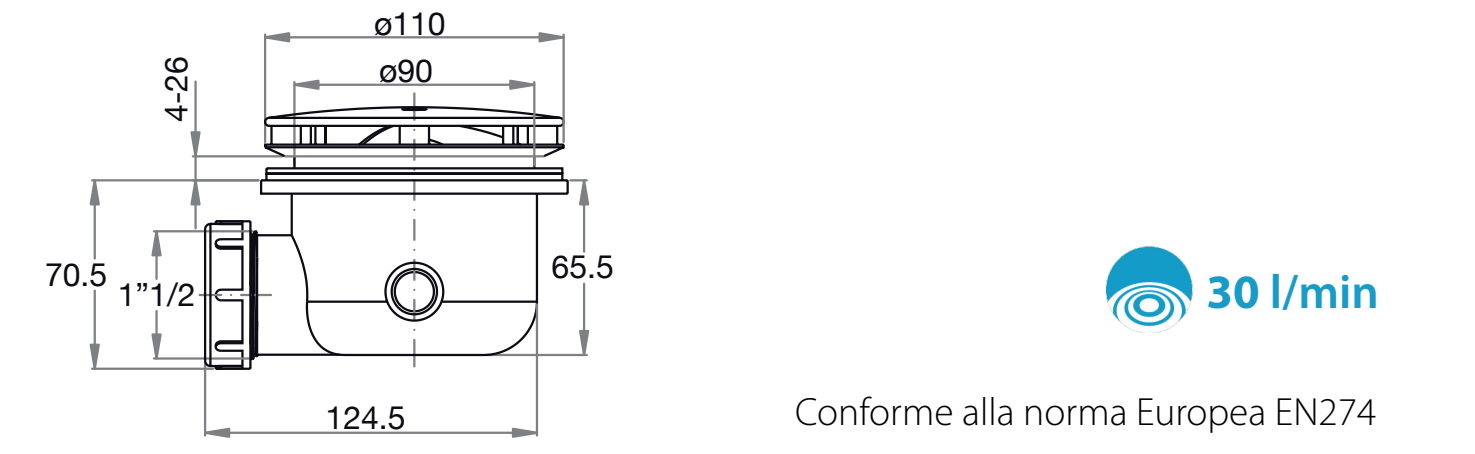
<style>
.page{position:relative;width:1475px;height:454px;background:#fff}
.page>*{position:absolute;margin:0;border:0;box-sizing:border-box;transform-origin:0 0}
.t1{font:600 48px "Myriad Pro";color:#199bc8}
.t2{font:300 39.6px "Myriad Pro";color:#000001}
.t3{font:32px/46.8px "Helvetica Neue";color:#0d0b14}
.s1{font-weight:700}
</style>
<div class="page">
<svg style="left:510px;top:426px;width:29px;height:12px"></svg>
<hr style="left:204px;top:363px;width:2px;height:72px;background:#7d8184">
<hr style="left:293px;top:82px;width:2px;height:84px;background:#7d8184">
<hr style="left:264px;top:35px;width:2px;height:107px;background:#7d8184">
<hr style="left:154px;top:230px;width:98px;height:2px;background:#7d8184">
<hr style="left:92px;top:367px;width:121px;height:3px;background:#7d8184">
<hr style="left:413px;top:93px;width:2px;height:27px;background:#7d8184">
<hr style="left:199px;top:294px;width:22px;height:2px;background:#7d8184">
<hr style="left:194px;top:204px;width:3px;height:24px;background:#7d8184">
<hr style="left:194px;top:81px;width:3px;height:51px;background:#7d8184">
<svg style="left:189px;top:130px;width:13px;height:77px"></svg>
<hr style="left:486px;top:354px;width:100px;height:2px;background:#7d8184">
<hr style="left:583px;top:204px;width:2px;height:47px;background:#7d8184">
<hr style="left:583px;top:283px;width:2px;height:48px;background:#7d8184">
<svg style="left:570px;top:179px;width:20px;height:28px"></svg>
<svg style="left:577px;top:328px;width:13px;height:29px"></svg>
<hr style="left:92px;top:179px;width:166px;height:2px;background:#7d8184">
<hr style="left:94px;top:290px;width:2px;height:54px;background:#7d8184">
<hr style="left:94px;top:204px;width:2px;height:54px;background:#7d8184">
<svg style="left:89px;top:342px;width:12px;height:28px"></svg>
<svg style="left:89px;top:179px;width:12px;height:28px"></svg>
<hr style="left:154px;top:357px;width:96px;height:2px;background:#7d8184">
<hr style="left:155px;top:255px;width:3px;height:24px;background:#7d8184">
<hr style="left:155px;top:311px;width:3px;height:23px;background:#7d8184">
<svg style="left:151px;top:230px;width:12px;height:28px"></svg>
<svg style="left:150px;top:332px;width:13px;height:38px"></svg>
<svg style="left:202px;top:105px;width:368px;height:266px"></svg>
<hr style="left:562px;top:35px;width:2px;height:107px;background:#7d8184">
<hr style="left:289px;top:36px;width:250px;height:2px;background:#7d8184">
<svg style="left:264px;top:32px;width:28px;height:12px"></svg>
<svg style="left:537px;top:32px;width:28px;height:12px"></svg>
<hr style="left:533px;top:82px;width:2px;height:84px;background:#7d8184">
<hr style="left:318px;top:84px;width:192px;height:2px;background:#7d8184">
<svg style="left:293px;top:79px;width:28px;height:12px"></svg>
<svg style="left:507px;top:79px;width:29px;height:12px"></svg>
<hr style="left:535px;top:304px;width:3px;height:131px;background:#7d8184">
<hr style="left:229px;top:431px;width:284px;height:2px;background:#7d8184">
<svg style="left:204px;top:426px;width:28px;height:12px"></svg>
<svg style="left:213px;top:106px;width:215px;height:263px"></svg>
<hr style="left:285px;top:155px;width:258px;height:2px;background:#7d8184">
<img style="left:1106px;top:246px;width:86px;height:86px">
<p class="t3" style="left:154px;top:122px;width:67px;rotate:-90deg">4-26</p>
<p class="t3" style="left:45px;top:252px;width:64px">70.5</p>
<p class="t3" style="left:118px;top:273px;width:79px">1”1/2</p>
<p class="t3" style="left:374px;top:2px;width:73px">ø110 ø90</p>
<p class="t3" style="left:325px;top:395px;width:82px">124.5</p>
<p class="t3" style="left:551px;top:245px;width:64px">65.5</p>
<h1 class="t1" style="left:1206px;top:261px;width:174px"><span class="s1">30</span> l/min</h1>
<p class="t2" style="left:795px;top:388px;width:582px">Conforme alla norma Europea EN274</p>
</div>
